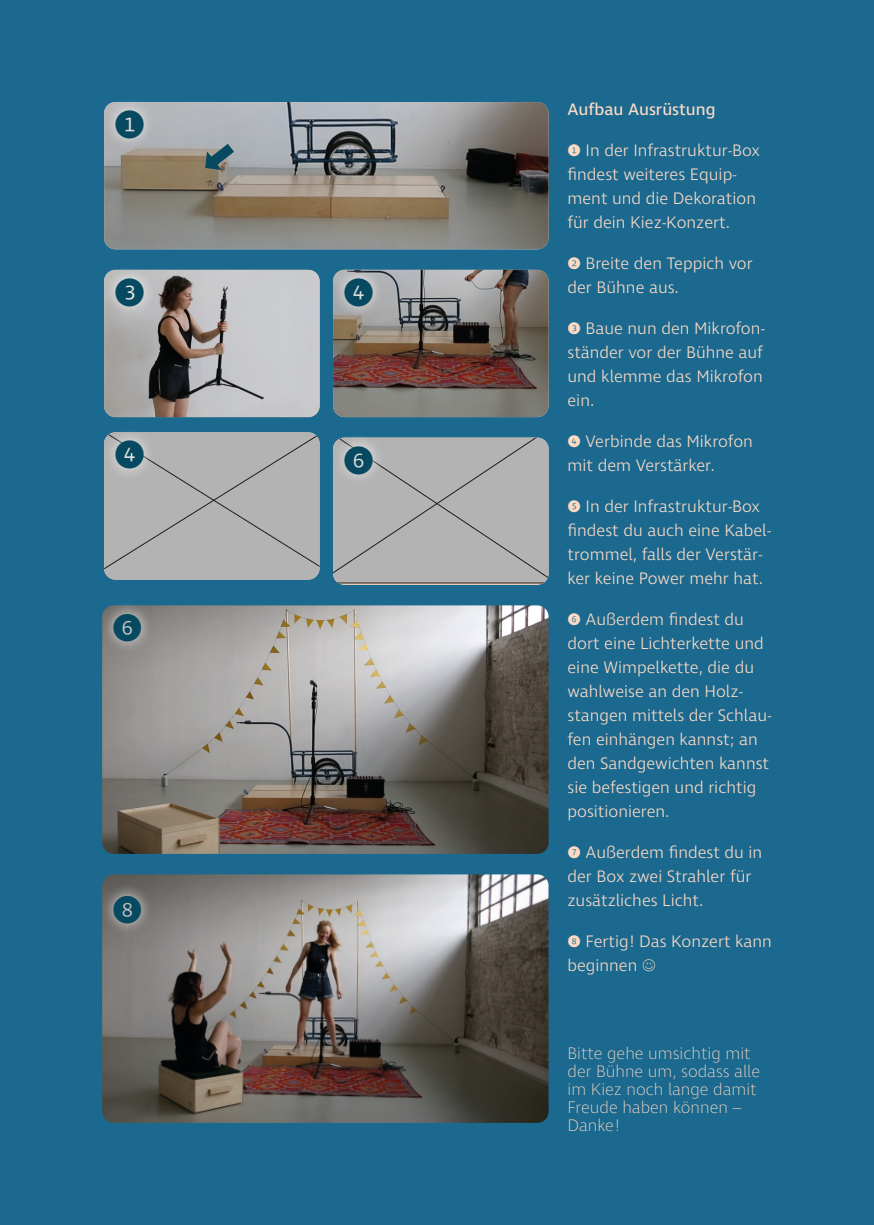
<style>
.page{position:relative;width:874px;height:1225px;background:#fff}
.page>*{position:absolute;margin:0;border:0;box-sizing:border-box;transform-origin:0 0}
.t1{font:300 40px "Ingra";color:#074960}
.t2{font:300 39.2px "Ingra";color:#074960}
.t3{font:300 17px/24px "Ingra";color:#fcdac5}
.t4{font:200 17px/18px "Ingra";color:#fcdac5}
.t5{font:17px "Ingra";color:#fcdac5}
</style>
<div class="page">
<div style="left:0;top:0;width:873px;height:1225px;background:#1b698f"></div>
<img style="left:104px;top:102px;width:444px;height:147px">
<div style="left:103px;top:98px;width:53px;height:53px;background:#fff;opacity:.75"></div>
<div style="left:333px;top:437px;width:215px;height:147px;background:#b3b3b3"></div>
<div style="left:332px;top:433px;width:53px;height:53px;background:#fff;opacity:.75"></div>
<img style="left:104px;top:270px;width:215px;height:147px">
<div style="left:103px;top:265px;width:53px;height:54px;background:#fff;opacity:.75"></div>
<img style="left:102px;top:874px;width:446px;height:249px">
<div style="left:101px;top:883px;width:53px;height:52px;background:#fff;opacity:.75"></div>
<img style="left:102px;top:605px;width:446px;height:249px">
<div style="left:101px;top:601px;width:53px;height:52px;background:#fff;opacity:.75"></div>
<img style="left:333px;top:270px;width:215px;height:147px">
<div style="left:332px;top:265px;width:53px;height:54px;background:#fff;opacity:.75"></div>
<div style="left:104px;top:432px;width:215px;height:147px;background:#b3b3b3"></div>
<div style="left:103px;top:428px;width:53px;height:53px;background:#fff;opacity:.75"></div>
<svg style="left:198px;top:138px;width:40px;height:39px;background:#9f9990"></svg>
<p class="t1" style="left:114px;top:100px;width:33px">❶</p>
<p class="t1" style="left:114px;top:268px;width:33px">❸</p>
<p class="t1" style="left:114px;top:430px;width:33px">❹</p>
<p class="t2" style="left:112px;top:603px;width:33px">❻</p>
<p class="t2" style="left:112px;top:885px;width:33px">❽</p>
<p class="t1" style="left:342px;top:268px;width:33px">❹</p>
<p class="t1" style="left:342px;top:435px;width:33px">❻</p>
<p class="t5" style="left:567px;top:99px;width:149px">Aufbau Ausrüstung</p>
<p class="t3" style="left:567px;top:139px;width:194px">❶ In der Infrastruktur-Box findest weiteres Equip&shy;ment und die Dekoration für dein Kiez-Konzert.</p>
<p class="t3" style="left:567px;top:252px;width:186px">❷ Breite den Teppich vor der Bühne aus.</p>
<p class="t3" style="left:567px;top:317px;width:199px">❸ Baue nun den Mikrofon&shy;ständer vor der Bühne auf und klemme das Mikrofon ein.</p>
<p class="t3" style="left:567px;top:430px;width:187px">❹ Verbinde das Mikrofon mit dem Verstärker.</p>
<p class="t3" style="left:567px;top:495px;width:205px">❺ In der Infrastruktur-Box findest du auch eine Kabel&shy;trommel, falls der Verstär&shy;ker keine Power mehr hat.</p>
<p class="t3" style="left:567px;top:608px;width:205px">❻ Außerdem findest du dort eine Lichterkette und eine Wimpelkette, die du wahlweise an den Holz&shy;stangen mittels der Schlau&shy;fen einhängen kannst; an den Sandgewichten kannst sie befestigen und richtig positionieren.</p>
<p class="t3" style="left:567px;top:841px;width:196px">❼ Außerdem findest du in der Box zwei Strahler für zusätzliches Licht.</p>
<p class="t3" style="left:567px;top:930px;width:206px">❽ Fertig! Das Konzert kann beginnen ☺</p>
<p class="t4" style="left:567px;top:1045px;width:194px">Bitte gehe umsichtig mit der Bühne um, sodass alle im Kiez noch lange damit<br>Freude haben können –<br>Danke!</p>
</div>
